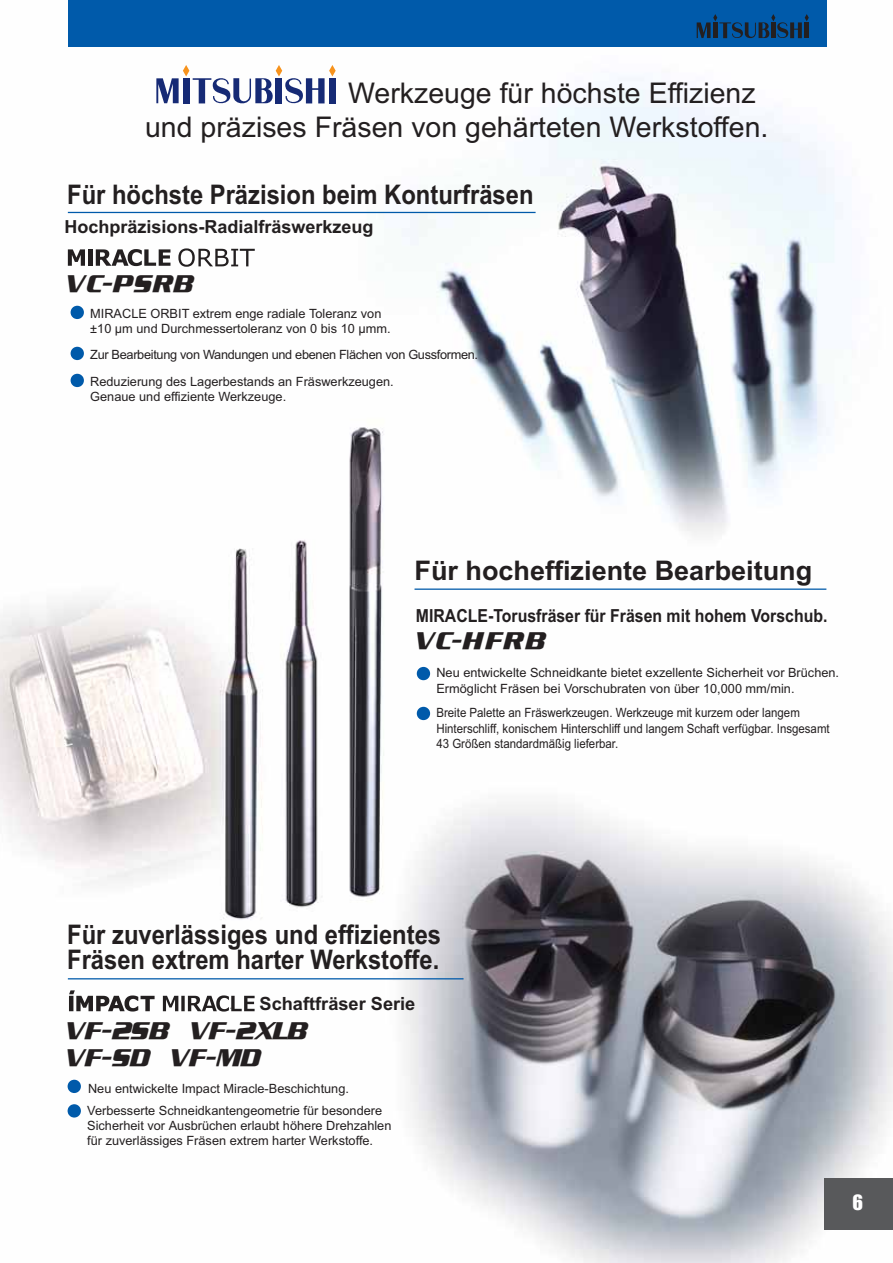
<style>
.page{position:relative;width:893px;height:1263px;background:#fff}
.page>*{position:absolute;margin:0;border:0;box-sizing:border-box;transform-origin:0 0}
.t1{font:28.5px/34.2px "Arial";color:#231f20}
.t2{font:700 27px/24px "Arial";color:#231f20;scale:.88 1}
.t3{font:27px/27px "MMC English Logo";letter-spacing:-.1em;color:#231f20}
.t4{font:700 27px "Arial";color:#231f20}
.t5{font:19.5px "Impact";color:#fff}
.t6{font:700 18.15px "Arial";color:#231f20}
.t7{font:700 18px "Arial";color:#231f20;scale:.88 1}
.t8{font:700 18px "Arial";color:#231f20}
.t9{font:12.75px/15.3px "Arial";color:#231f20}
.t10{font:12.75px/15.3px "Arial";color:#231f20;scale:.9 1}
.t11{font:12.75px "Arial";letter-spacing:-.025em;color:#231f20}
</style>
<div class="page">
<img style="left:0;top:0;width:892px;height:1262px">
<div style="left:823px;top:1178px;width:69px;height:51px;background:#58595b"></div>
<div style="left:68px;top:0;width:758px;height:47px;background:#005aaa"></div>
<hr style="left:68px;top:212px;width:467px;height:1px;background:#005aaa">
<hr style="left:414px;top:588px;width:412px;height:2px;background:#005aaa">
<hr style="left:68px;top:978px;width:395px;height:1px;background:#005aaa">
<svg style="left:696px;top:14px;width:112px;height:25px"></svg>
<div style="left:329px;top:78px;width:7px;height:25px;background:#162a75"></div>
<svg style="left:156px;top:65px;width:179px;height:41px"></svg>
<svg style="left:163px;top:995px;width:15px;height:16px"></svg>
<svg style="left:181px;top:995px;width:4px;height:16px"></svg>
<svg style="left:188px;top:995px;width:66px;height:16px"></svg>
<svg style="left:69px;top:990px;width:85px;height:21px"></svg>
<svg style="left:68px;top:249px;width:17px;height:17px"></svg>
<hr style="left:88px;top:249px;width:4px;height:17px;background:#231f20">
<svg style="left:96px;top:249px;width:74px;height:17px"></svg>
<svg style="left:178px;top:248px;width:77px;height:19px"></svg>
<svg style="left:71px;top:306px;width:13px;height:13px"></svg>
<svg style="left:417px;top:667px;width:13px;height:13px"></svg>
<svg style="left:417px;top:706px;width:13px;height:14px"></svg>
<svg style="left:68px;top:1104px;width:13px;height:13px"></svg>
<svg style="left:68px;top:1079px;width:13px;height:14px"></svg>
<svg style="left:71px;top:374px;width:13px;height:13px"></svg>
<svg style="left:71px;top:347px;width:13px;height:13px"></svg>
<p class="t1" style="left:145px;top:79px;width:625px;text-indent:203px">Werkzeuge für höchste Effizienz und präzises Fräsen von gehärteten Werkstoffen.</p>
<p class="t2" style="left:67px;top:185px;width:531px">Für höchste Präzision beim Konturfräsen</p>
<p class="t8" style="left:64px;top:220px;width:311px">Hochpräzisions-Radialfräswerkzeug</p>
<p class="t3" style="left:64px;top:272px;width:131px">VC-PSRB</p>
<p class="t9" style="left:90px;top:307px;width:302px">MIRACLE ORBIT extrem enge radiale Toleranz von ±10 μm und Durchmessertoleranz von 0 bis 10 μmm.</p>
<p class="t11" style="left:90px;top:350px;width:389px">Zur Bearbeitung von Wandungen und ebenen Flächen von Gussformen.</p>
<p class="t9" style="left:90px;top:375px;width:305px">Reduzierung des Lagerbestands an Fräswerkzeugen.<br>Genaue und effiziente Werkzeuge.</p>
<p class="t4" style="left:414px;top:561px;width:399px">Für hocheffiziente Bearbeitung</p>
<p class="t7" style="left:416px;top:609px;width:469px">MIRACLE-Torusfräser für Fräsen mit hohem Vorschub.</p>
<p class="t3" style="left:414px;top:629px;width:134px">VC-HFRB</p>
<p class="t9" style="left:436px;top:666px;width:404px">Neu entwickelte Schneidkante bietet exzellente Sicherheit vor Brüchen.<br>Ermöglicht Fräsen bei Vorschubraten von über 10,000 mm/min.</p>
<p class="t10" style="left:436px;top:706px;width:438px">Breite Palette an Fräswerkzeugen. Werkzeuge mit kurzem oder langem<br>Hinterschliff, konischem Hinterschliff und langem Schaft verfügbar. Insgesamt<br>43 Größen standardmäßig lieferbar.</p>
<p class="t2" style="left:67px;top:925px;width:426px">Für zuverlässiges und effizientes<br>Fräsen extrem harter Werkstoffe.</p>
<p class="t6" style="left:259px;top:997px;width:157px">Schaftfräser Serie</p>
<p class="t3" style="left:64px;top:1019px;width:245px">VF-2SB VF-2XLB<br>VF-SD VF-MD</p>
<p class="t9" style="left:88px;top:1082px;width:262px">Neu entwickelte Impact Miracle-Beschichtung.</p>
<p class="t9" style="left:87px;top:1103px;width:306px">Verbesserte Schneidkantengeometrie für besondere<br>Sicherheit vor Ausbrüchen erlaubt höhere Drehzahlen für zuverlässiges Fräsen extrem harter Werkstoffe.</p>
<p class="t5" style="left:852px;top:1195px;width:12px">6</p>
</div>
